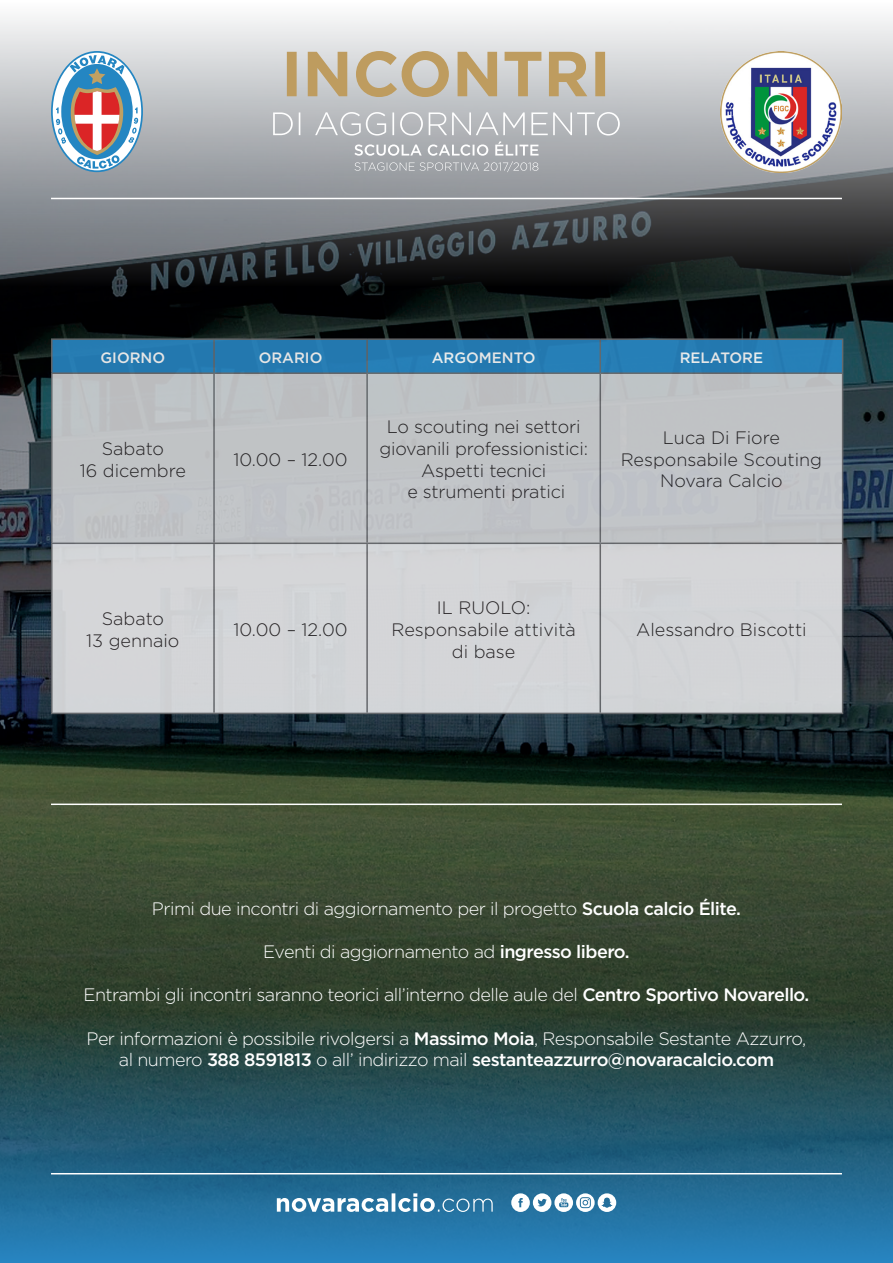
<style>
.page{position:relative;width:893px;height:1263px;background:#fff}
.page>*{position:absolute;margin:0;border:0;box-sizing:border-box;transform-origin:0 0}
.t1{font:300 18px "Gotham HTF";letter-spacing:-.03em;color:#fff}
.t2{font:300 18px/21.6px "Gotham HTF";color:#231f20;text-align:center}
.t3{font:500 18px "Gotham HTF";letter-spacing:-.03em;color:#fff}
.t4{font:500 15px "Gotham HTF";color:#fff}
.s1{font-weight:500}
.s2{font-weight:300}
</style>
<div class="page">
<img style="left:0;top:286px;width:893px;height:726px">
<svg style="left:0;top:16px;width:893px;height:270px;background:#8a8d90"></svg>
<svg style="left:51px;top:51px;width:92px;height:121px"></svg>
<div style="left:53px;top:53px;width:88px;height:117px;background:#fff;border-radius:50%"></div>
<svg style="left:56px;top:55px;width:82px;height:114px"></svg>
<div style="left:53px;top:340px;width:789px;height:32px;background:#2479b1"></div>
<div style="left:53px;top:374px;width:789px;height:168px;background:#c0c3c5"></div>
<div style="left:53px;top:544px;width:789px;height:169px;background:#d4d5d8"></div>
<hr style="left:51px;top:338px;width:163px;height:2px;background:#6c6d70">
<hr style="left:51px;top:340px;width:2px;height:32px;background:#6c6d70">
<hr style="left:214px;top:338px;width:153px;height:2px;background:#6c6d70">
<hr style="left:213px;top:340px;width:2px;height:32px;background:#6c6d70">
<hr style="left:367px;top:338px;width:233px;height:2px;background:#6c6d70">
<hr style="left:366px;top:340px;width:2px;height:32px;background:#6c6d70">
<hr style="left:600px;top:338px;width:243px;height:2px;background:#6c6d70">
<hr style="left:599px;top:340px;width:2px;height:32px;background:#6c6d70">
<hr style="left:842px;top:340px;width:1px;height:32px;background:#6c6d70">
<hr style="left:51px;top:372px;width:163px;height:2px;background:#6c6d70">
<hr style="left:51px;top:374px;width:2px;height:168px;background:#6c6d70">
<hr style="left:214px;top:372px;width:153px;height:2px;background:#6c6d70">
<hr style="left:213px;top:374px;width:2px;height:168px;background:#6c6d70">
<hr style="left:367px;top:372px;width:233px;height:2px;background:#6c6d70">
<hr style="left:366px;top:374px;width:2px;height:168px;background:#6c6d70">
<hr style="left:600px;top:372px;width:243px;height:2px;background:#6c6d70">
<hr style="left:599px;top:374px;width:2px;height:168px;background:#6c6d70">
<hr style="left:842px;top:374px;width:1px;height:168px;background:#6c6d70">
<hr style="left:51px;top:542px;width:163px;height:2px;background:#6c6d70">
<hr style="left:51px;top:544px;width:2px;height:169px;background:#6c6d70">
<hr style="left:214px;top:542px;width:153px;height:2px;background:#6c6d70">
<hr style="left:213px;top:544px;width:2px;height:169px;background:#6c6d70">
<hr style="left:367px;top:542px;width:233px;height:2px;background:#6c6d70">
<hr style="left:366px;top:544px;width:2px;height:169px;background:#6c6d70">
<hr style="left:600px;top:542px;width:243px;height:2px;background:#6c6d70">
<hr style="left:599px;top:544px;width:2px;height:169px;background:#6c6d70">
<hr style="left:842px;top:544px;width:1px;height:169px;background:#6c6d70">
<hr style="left:51px;top:713px;width:163px;height:1px;background:#6c6d70">
<hr style="left:214px;top:713px;width:153px;height:1px;background:#6c6d70">
<hr style="left:367px;top:713px;width:233px;height:1px;background:#6c6d70">
<hr style="left:600px;top:713px;width:243px;height:1px;background:#6c6d70">
<div style="left:0;top:1012px;width:893px;height:251px;background:linear-gradient(to bottom,#273929,#2381c0)"></div>
<hr style="left:51px;top:198px;width:791px;height:1px;background:#fff">
<hr style="left:51px;top:1173px;width:791px;height:1px;background:#fff">
<svg style="left:511px;top:1193px;width:105px;height:19px"></svg>
<svg style="left:277px;top:1193px;width:216px;height:19px"></svg>
<hr style="left:51px;top:803px;width:791px;height:2px;background:#fff">
<img style="left:721px;top:51px;width:121px;height:121px">
<svg style="left:287px;top:51px;width:318px;height:46px;background:#c7b89c"></svg>
<svg style="left:273px;top:112px;width:347px;height:60px;background:#b4b6ba"></svg>
<p class="t4" style="left:101px;top:349px;width:66px">GIORNO</p>
<p class="t4" style="left:259px;top:349px;width:65px">ORARIO</p>
<p class="t4" style="left:432px;top:349px;width:106px">ARGOMENTO</p>
<p class="t4" style="left:680px;top:349px;width:85px">RELATORE</p>
<p class="t2" style="left:80px;top:438px;width:108px">Sabato<br>16 dicembre</p>
<p class="t2" style="left:234px;top:448px;width:116px">10.00 – 12.00</p>
<p class="t2" style="left:379px;top:416px;width:210px">Lo scouting nei settori giovanili professionistici:<br>Aspetti tecnici<br>e strumenti pratici</p>
<p class="t2" style="left:621px;top:427px;width:203px">Luca Di Fiore<br>Responsabile Scouting<br>Novara Calcio</p>
<p class="t2" style="left:86px;top:608px;width:95px">Sabato<br>13 gennaio</p>
<p class="t2" style="left:234px;top:618px;width:116px">10.00 – 12.00</p>
<p class="t2" style="left:391px;top:597px;width:186px">IL RUOLO:<br>Responsabile attività di base</p>
<p class="t2" style="left:636px;top:618px;width:172px">Alessandro Biscotti</p>
<p class="t1" style="left:152px;top:899px;width:590px">Primi due incontri di aggiornamento per il progetto <span class="s1">Scuola calcio Élite.</span></p>
<p class="t1" style="left:263px;top:942px;width:368px">Eventi di aggiornamento ad <span class="s1">ingresso libero.</span></p>
<p class="t1" style="left:84px;top:985px;width:727px">Entrambi gli incontri saranno teorici all’interno delle aule del <span class="s1">Centro Sportivo Novarello.</span></p>
<p class="t1" style="left:87px;top:1028px;width:721px">Per informazioni è possibile rivolgersi a <span class="s1">Massimo Moia</span>, Responsabile Sestante Azzurro,</p>
<p class="t3" style="left:119px;top:1050px;width:657px"><span class="s2">al numero</span> 388 8591813 <span class="s2">o all’ indirizzo mail</span> sestanteazzurro@novaracalcio.com</p>
</div>
